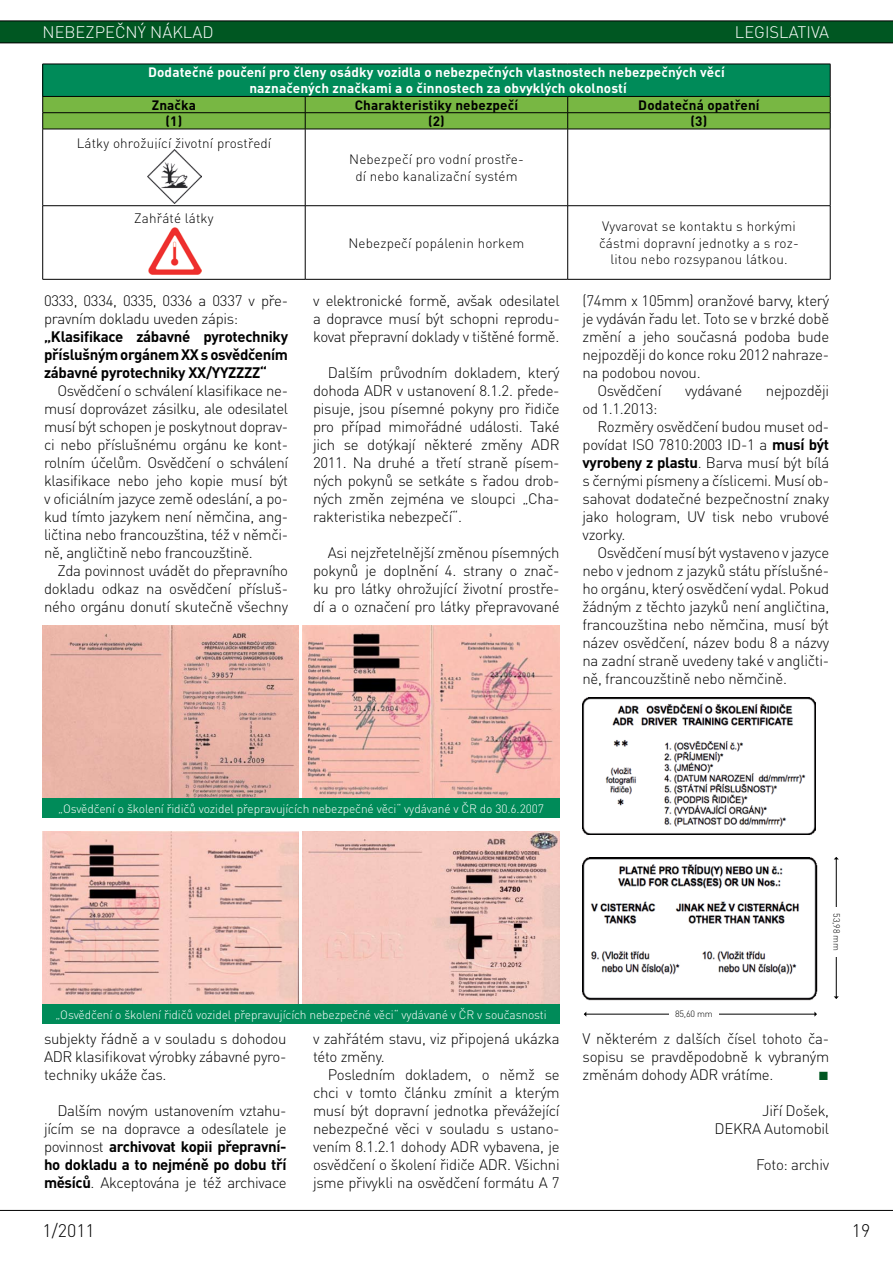
<style>
.page{position:relative;width:893px;height:1263px;background:#fff}
.page>*{position:absolute;margin:0;border:0;box-sizing:border-box;transform-origin:0 0}
.t1{font:300 18px "DIN Pro";color:#000}
.t2{font:300 16.5px "DIN Pro";color:#fff}
.t3{font:300 15px/18px "DIN Pro";letter-spacing:-.02em;color:#000;text-align:justify}
.t4{font:700 15px/18px "DIN Pro";letter-spacing:-.02em;color:#000;text-align:justify}
.t5{font:15px "Fedra Sans Pro";color:#005722}
.t6{font:300 13.5px/16.2px "DIN Pro";letter-spacing:.01em;color:#000;text-align:center}
.t7{font:700 13.5px/16.2px "DIN Pro";letter-spacing:.01em;color:#fff;text-align:center}
.t8{font:700 13.5px "DIN Pro";letter-spacing:.01em;color:#000}
.t9{font:300 12px "DIN Pro";letter-spacing:-.01em;color:#fff}
.t10{font:300 9px "DIN Pro";letter-spacing:-.02em;color:#000}
.s1{font-weight:700}
</style>
<div class="page">
<hr style="left:0;top:1210px;width:893px;height:1px;background:#000">
<div style="left:0;top:21px;width:893px;height:22px;background:#005722"></div>
<hr style="left:0;top:43px;width:893px;height:1px;background:#000">
<hr style="left:0;top:21px;width:893px;height:1px;background:#000">
<div style="left:43px;top:64px;width:787px;height:32px;background:#008b59"></div>
<hr style="left:43px;top:64px;width:262px;height:1px;background:#000">
<hr style="left:42px;top:64px;width:1px;height:32px;background:#000">
<hr style="left:305px;top:64px;width:263px;height:1px;background:#000">
<hr style="left:568px;top:64px;width:262px;height:1px;background:#000">
<hr style="left:830px;top:64px;width:1px;height:32px;background:#000">
<svg style="left:42px;top:96px;width:789px;height:33px;background:#6ea83d"></svg>
<hr style="left:43px;top:129px;width:262px;height:1px;background:#000">
<hr style="left:42px;top:129px;width:1px;height:77px;background:#000">
<hr style="left:305px;top:129px;width:263px;height:1px;background:#000">
<hr style="left:305px;top:129px;width:1px;height:77px;background:#000">
<hr style="left:568px;top:129px;width:262px;height:1px;background:#000">
<hr style="left:567px;top:129px;width:1px;height:77px;background:#000">
<hr style="left:830px;top:129px;width:1px;height:77px;background:#000">
<hr style="left:43px;top:205px;width:262px;height:1px;background:#000">
<hr style="left:42px;top:206px;width:1px;height:73px;background:#000">
<hr style="left:305px;top:205px;width:263px;height:1px;background:#000">
<hr style="left:305px;top:206px;width:1px;height:73px;background:#000">
<hr style="left:568px;top:205px;width:262px;height:1px;background:#000">
<hr style="left:567px;top:206px;width:1px;height:73px;background:#000">
<hr style="left:830px;top:206px;width:1px;height:73px;background:#000">
<hr style="left:43px;top:279px;width:262px;height:1px;background:#000">
<hr style="left:305px;top:279px;width:263px;height:1px;background:#000">
<hr style="left:568px;top:279px;width:262px;height:1px;background:#000">
<img style="left:147px;top:150px;width:54px;height:54px">
<img style="left:148px;top:227px;width:53px;height:47px">
<img style="left:583px;top:697px;width:233px;height:137px">
<img style="left:583px;top:857px;width:235px;height:160px">
<img style="left:43px;top:625px;width:256px;height:174px">
<img style="left:302px;top:625px;width:258px;height:174px">
<div style="left:43px;top:799px;width:517px;height:19px;background:#008b59"></div>
<img style="left:43px;top:831px;width:256px;height:173px">
<img style="left:302px;top:831px;width:258px;height:173px">
<div style="left:43px;top:1004px;width:517px;height:20px;background:#008b59"></div>
<hr style="left:584px;top:1014px;width:232px;height:1px;background:#000">
<svg style="left:814px;top:1011px;width:3px;height:6px"></svg>
<div style="left:669px;top:1010px;width:50px;height:11px;background:#fff"></div>
<hr style="left:836px;top:857px;width:1px;height:141px;background:#000">
<div style="left:829px;top:907px;width:11px;height:50px;background:#fff"></div>
<p class="t2" style="left:43px;top:21px;width:173px">NEBEZPEČNÝ NÁKLAD</p>
<p class="t2" style="left:735px;top:21px;width:96px">LEGISLATIVA</p>
<p class="t7" style="left:148px;top:64px;width:578px">Dodatečné poučení pro členy osádky vozidla o nebezpečných vlastnostech nebezpečných věcí naznačených značkami a o činnostech za obvyklých okolností</p>
<p class="t8" style="left:152px;top:96px;width:46px">Značka</p>
<p class="t8" style="left:355px;top:96px;width:165px">Charakteristiky nebezpečí</p>
<p class="t8" style="left:638px;top:96px;width:123px">Dodatečná opatření</p>
<p class="t8" style="left:166px;top:112px;width:18px">(1)</p>
<p class="t8" style="left:428px;top:112px;width:18px">(2)</p>
<p class="t8" style="left:691px;top:112px;width:18px">(3)</p>
<p class="t6" style="left:77px;top:135px;width:196px">Látky ohrožující životní prostředí</p>
<p class="t6" style="left:349px;top:151px;width:176px">Nebezpečí pro vodní prostře&shy;dí nebo kanalizační systém</p>
<p class="t6" style="left:134px;top:210px;width:81px">Zahřáté látky</p>
<p class="t6" style="left:349px;top:234px;width:177px">Nebezpečí popálenin horkem</p>
<p class="t6" style="left:599px;top:218px;width:201px">Vyvarovat se kontaktu s horkými částmi dopravní jednotky a s roz&shy;litou nebo rozsypanou látkou.</p>
<p class="t3" style="left:44px;top:291px;width:246px">0333, 0334, 0335, 0336 a 0337 v pře&shy;pravním dokladu uveden zápis:</p>
<p class="t4" style="left:44px;top:327px;width:246px">„Klasifikace zábavné pyrotechniky příslušným orgánem XX sosvědčením zábavné pyrotechniky XX/YYZZZZ“</p>
<p class="t3" style="left:44px;top:381px;width:246px;text-indent:13px">Osvědčení o schválení klasifikace ne&shy;musí doprovázet zásilku, ale odesilatel musí být schopen je poskytnout doprav&shy;ci nebo příslušnému orgánu ke kont&shy;rolním účelům. Osvědčení o schválení klasifikace nebo jeho kopie musí být v oficiálním jazyce země odeslání, a po&shy;kud tímto jazykem není němčina, ang&shy;ličtina nebo francouzština, též v němči&shy;ně, angličtině nebo francouzštině.</p>
<p class="t3" style="left:44px;top:561px;width:246px;text-indent:13px">Zda povinnost uvádět do přepravního dokladu odkaz na osvědčení přísluš&shy;ného orgánu donutí skutečně všechny</p>
<p class="t3" style="left:313px;top:291px;width:248px">v elektronické formě, avšak odesilatel a dopravce musí být schopni reprodu&shy;kovat přepravní doklady v tištěné formě.</p>
<p class="t3" style="left:313px;top:363px;width:248px;text-indent:15px">Dalším průvodním dokladem, který dohoda ADR v ustanovení 8.1.2. přede&shy;pisuje, jsou písemné pokyny pro řidiče pro případ mimořádné události. Také jich se dotýkají některé změny ADR 2011. Na druhé a třetí straně písem&shy;ných pokynů se setkáte s řadou drob&shy;ných změn zejména ve sloupci „Cha&shy;rakteristika nebezpečí“.</p>
<p class="t3" style="left:313px;top:543px;width:248px;text-indent:15px">Asi nejzřetelnější změnou písemných pokynů je doplnění 4. strany o znač&shy;ku pro látky ohrožující životní prostře&shy;dí a o označení pro látky přepravované</p>
<p class="t3" style="left:583px;top:291px;width:248px">(74mm x 105mm) oranžové barvy, který</p>
<p class="t3" style="left:583px;top:309px;width:248px">je vydáván řadu let. Toto se v brzké době</p>
<p class="t3" style="left:583px;top:327px;width:248px">změní a jeho současná podoba bude</p>
<p class="t3" style="left:583px;top:345px;width:248px">nejpozději do konce roku 2012 nahraze-</p>
<p class="t3" style="left:583px;top:363px;width:120px">na podobou novou.</p>
<p class="t3" style="left:597px;top:381px;width:65px">Osvědčení</p>
<p class="t3" style="left:685px;top:381px;width:59px">vydávané</p>
<p class="t3" style="left:766px;top:381px;width:65px">nejpozději</p>
<p class="t3" style="left:583px;top:399px;width:77px">od 1.1.2013:</p>
<p class="t3" style="left:597px;top:417px;width:233px">Rozměry osvědčení budou muset od-</p>
<p class="t3" style="left:583px;top:435px;width:248px">povídat ISO 7810:2003 ID-1 a <span class="s1">musí být</span></p>
<p class="t3" style="left:583px;top:453px;width:248px"><span class="s1">vyrobeny z plastu</span>. Barva musí být bílá</p>
<p class="t3" style="left:583px;top:471px;width:248px">s černými písmeny a číslicemi. Musí ob-</p>
<p class="t3" style="left:583px;top:489px;width:248px">sahovat dodatečné bezpečnostní znaky</p>
<p class="t3" style="left:583px;top:507px;width:248px">jako hologram, UV tisk nebo vrubové</p>
<p class="t3" style="left:583px;top:525px;width:44px">vzorky.</p>
<p class="t3" style="left:597px;top:543px;width:233px">Osvědčení musí být vystaveno v jazyce</p>
<p class="t3" style="left:583px;top:561px;width:248px">nebo v jednom z jazyků státu příslušné-</p>
<p class="t3" style="left:583px;top:579px;width:248px">ho orgánu, který osvědčení vydal. Pokud</p>
<p class="t3" style="left:583px;top:597px;width:248px">žádným z těchto jazyků není angličtina,</p>
<p class="t3" style="left:583px;top:615px;width:248px">francouzština nebo němčina, musí být</p>
<p class="t3" style="left:583px;top:633px;width:248px">název osvědčení, název bodu 8 a názvy</p>
<p class="t3" style="left:583px;top:651px;width:248px">na zadní straně uvedeny také v angličti-</p>
<p class="t3" style="left:583px;top:669px;width:206px">ně, francouzštině nebo němčině.</p>
<p class="t9" style="left:58px;top:800px;width:487px">„Osvědčení o školení řidičů vozidel přepravujících nebezpečné věci“ vydávané v ČR do 30.6.2007</p>
<p class="t10" style="left:843px;top:913px;width:39px;rotate:90deg">53,98 mm</p>
<p class="t9" style="left:55px;top:1006px;width:493px">„Osvědčení o školení řidičů vozidel přepravujících nebezpečné věci“ vydávané v ČR v současnosti</p>
<p class="t10" style="left:675px;top:1007px;width:39px">85,60 mm</p>
<p class="t3" style="left:44px;top:1029px;width:244px">subjekty řádně a v souladu s dohodou ADR klasifikovat výrobky zábavné pyro&shy;techniky ukáže čas.</p>
<p class="t3" style="left:44px;top:1101px;width:244px;text-indent:13px">Dalším novým ustanovením vztahu&shy;jícím se na dopravce a odesílatele je povinnost <span class="s1">archivovat kopii přepravní&shy;ho dokladu a to nejméně po dobu tří měsíců</span>. Akceptována je též archivace</p>
<p class="t3" style="left:313px;top:1029px;width:248px">v zahřátém stavu, viz připojená ukázka této změny.</p>
<p class="t3" style="left:313px;top:1065px;width:248px;text-indent:15px">Posledním dokladem, o němž se chci v tomto článku zmínit a kterým musí být dopravní jednotka převážející nebezpečné věci v souladu s ustano&shy;vením 8.1.2.1 dohody ADR vybavena, je osvědčení o školení řidiče ADR. Všichni jsme přivykli na osvědčení formátu A 7</p>
<p class="t3" style="left:583px;top:1029px;width:248px">V některém z dalších čísel tohoto ča&shy;sopisu se pravděpodobně k vybraným změnám dohody ADR vrátíme.</p>
<p class="t5" style="left:818px;top:1065px;width:13px">▪</p>
<p class="t3" style="left:715px;top:1101px;width:116px;text-align:right">Jiří Došek,<br>DEKRA Automobil</p>
<p class="t3" style="left:756px;top:1155px;width:75px">Foto: archiv</p>
<p class="t1" style="left:43px;top:1219px;width:54px">1/2011</p>
<p class="t1" style="left:852px;top:1219px;width:20px">19</p>
</div>
